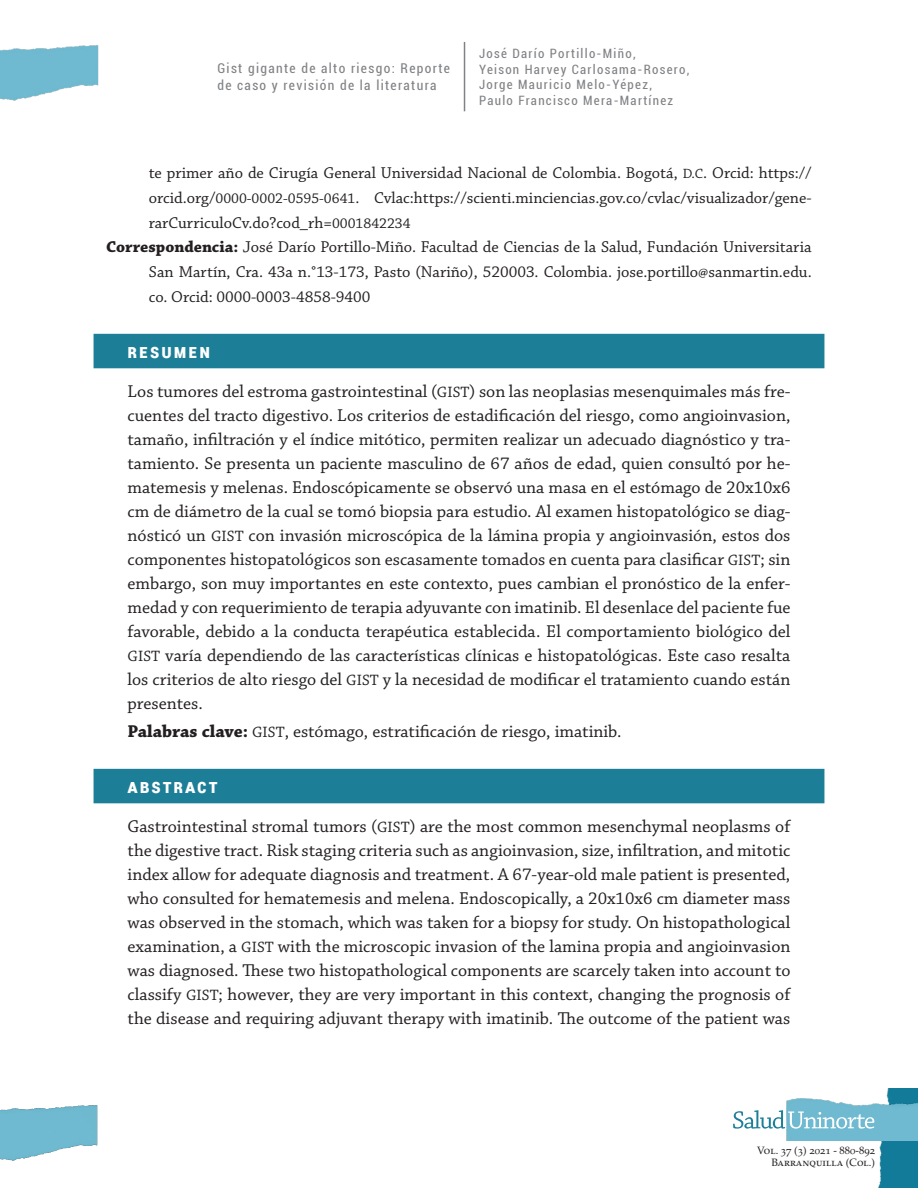
<style>
.page{position:relative;width:918px;height:1188px;background:#fff}
.page>*{position:absolute;margin:0;border:0;box-sizing:border-box;transform-origin:0 0}
.t1{font:700 19.5px "Roboto Condensed";letter-spacing:.1em;color:#fff}
.t2{font:18px/24px "Chaparral Pro";color:#231f20;text-align:justify}
.t3{font:16.5px "Chaparral Pro";color:#231f20}
.t4{font:condensed 13.5px/16.5px "Roboto";letter-spacing:.1em;color:#808285}
.t5{font:condensed 12.9px/15.9px "Roboto";letter-spacing:.1em;color:#808285}
.t6{font:10.65px/12.8px "Palatino LT Std";color:#231f20;text-align:right}
.s1{font-size:14.1px}
.s2{font-size:15px}
.s3{font-weight:700}
.s4{font-size:15.75px}
</style>
<div class="page">
<img style="left:0;top:1105px;width:98px;height:56px">
<img style="left:0;top:45px;width:99px;height:56px">
<img style="left:878px;top:1088px;width:40px;height:100px">
<img style="left:787px;top:1097px;width:131px;height:44px">
<svg style="left:733px;top:1110px;width:141px;height:19px"></svg>
<hr style="left:464px;top:42px;width:1px;height:69px;background:#808285">
<img style="left:0;top:1105px;width:1px;height:29px">
<div style="left:94px;top:334px;width:730px;height:34px;background:#1d7e98"></div>
<div style="left:94px;top:769px;width:730px;height:34px;background:#1d7e98"></div>
<p class="t4" style="left:217px;top:60px;width:234px">Gist gigante de alto riesgo: Reporte de caso y revisión de la literatura</p>
<p class="t5" style="left:479px;top:45px;width:212px">José Darío Portillo-Miño,<br>Yeison Harvey Carlosama-Rosero,<br>Jorge Mauricio Melo-Yépez,<br>Paulo Francisco Mera-Martínez</p>
<p class="t3" style="left:149px;top:164px;width:664px">te primer año de Cirugía General Universidad Nacional de Colombia. Bogotá, <span class="s1">D.C</span>. Orcid: https://</p>
<p class="t3" style="left:149px;top:188px;width:664px">orcid.org/<span class="s2">0000-0002-0595-0641</span>. Cvlac:https://scienti.minciencias.gov.co/cvlac/visualizador/gene-</p>
<p class="t3" style="left:149px;top:213px;width:263px">rarCurriculoCv.do?cod_rh=<span class="s2">0001842234</span></p>
<p class="t3" style="left:106px;top:238px;width:707px"><span class="s3">Correspondencia:</span> José Darío Portillo-Miño. Facultad de Ciencias de la Salud, Fundación Universitaria</p>
<p class="t3" style="left:149px;top:263px;width:664px">San Martín, Cra. 43a n.°13-173, Pasto (Nariño), 520003. Colombia. jose.portillo@sanmartin.edu.</p>
<p class="t3" style="left:149px;top:287px;width:223px">co. Orcid: 0000-0003-4858-9400</p>
<p class="t1" style="left:128px;top:337px;width:84px">RESUMEN</p>
<p class="t2" style="left:128px;top:380px;width:664px">Los tumores del estroma gastrointestinal (<span class="s4">GIST</span>) son las neoplasias mesenquimales más fre&shy;cuentes del tracto digestivo. Los criterios de estadificación del riesgo, como angioinvasion, tamaño, infiltración y el índice mitótico, permiten realizar un adecuado diagnóstico y tra&shy;tamiento. Se presenta un paciente masculino de 67 años de edad, quien consultó por he&shy;matemesis y melenas. Endoscópicamente se observó una masa en el estómago de 20x10x6 cm de diámetro de la cual se tomó biopsia para estudio. Al examen histopatológico se diag&shy;nósticó un <span class="s4">GIST</span> con invasión microscópica de la lámina propia y angioinvasión, estos dos componentes histopatológicos son escasamente tomados en cuenta para clasificar <span class="s4">GIST</span>; sin embargo, son muy importantes en este contexto, pues cambian el pronóstico de la enfer&shy;medad y con requerimiento de terapia adyuvante con imatinib. El desenlace del paciente fue favorable, debido a la conducta terapéutica establecida. El comportamiento biológico del <span class="s4">GIST</span> varía dependiendo de las características clínicas e histopatológicas. Este caso resalta los criterios de alto riesgo del <span class="s4">GIST</span> y la necesidad de modificar el tratamiento cuando están presentes.</p>
<p class="t2" style="left:128px;top:720px;width:496px"><span class="s3">Palabras clave:</span> <span class="s4">GIST</span>, estómago, estratificación de riesgo, imatinib.</p>
<p class="t1" style="left:128px;top:772px;width:92px">ABSTRACT</p>
<p class="t2" style="left:128px;top:815px;width:664px">Gastrointestinal stromal tumors (<span class="s4">GIST</span>) are the most common mesenchymal neoplasms of the digestive tract. Risk staging criteria such as angioinvasion, size, infiltration, and mitotic index allow for adequate diagnosis and treatment. A 67-year-old male patient is presented, who consulted for hematemesis and melena. Endoscopically, a 20x10x6 cm diameter mass was observed in the stomach, which was taken for a biopsy for study. On histopathological examination, a <span class="s4">GIST</span> with the microscopic invasion of the lamina propia and angioinvasion was diagnosed. These two histopathological components are scarcely taken into account to classify <span class="s4">GIST</span>; however, they are very important in this context, changing the prognosis of the disease and requiring adjuvant therapy with imatinib. The outcome of the patient was</p>
<p class="t6" style="left:757px;top:1144px;width:119px">Vol. 37 (3) 2021 - 880-892<br>Barranquilla (Col.)</p>
</div>
